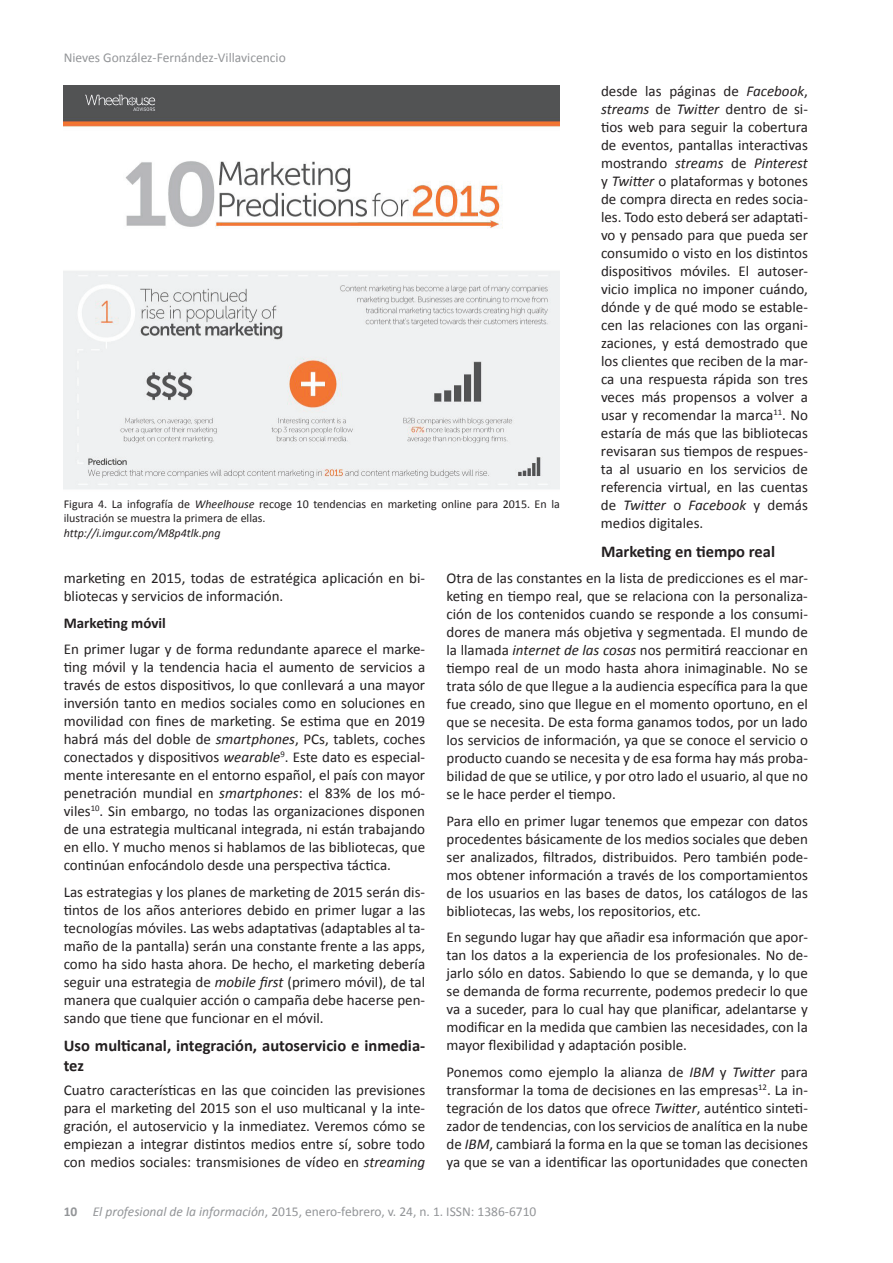
<style>
.page{position:relative;width:893px;height:1263px;background:#fff}
.page>*{position:absolute;margin:0;border:0;box-sizing:border-box;transform-origin:0 0}
.t1{font:700 16.5px/19.8px "Calibri";color:#231f20}
.t2{font:15px/18px "Calibri";color:#231f20;text-align:justify}
.t3{font:700 15px "Calibri";color:#231f20}
.t4{font:13.5px "Calibri";color:#939598}
.t5{font:12px/14.4px "Calibri";color:#231f20}
.t6{font:italic 12px "Calibri";color:#231f20}
.s1{font-style:italic}
.s2{font-weight:700}
</style>
<div class="page">
<img style="left:64px;top:85px;width:495px;height:404px">
<p class="t4" style="left:64px;top:49px;width:223px">Nieves González-Fernández-Villavicencio</p>
<p class="t2" style="left:601px;top:82px;width:208px">desde las páginas de <span class="s1">Facebook</span>, <span class="s1">streams</span> de <span class="s1">Twitter</span> dentro de si&shy;tios web para seguir la cobertura de eventos, pantallas interactivas mostrando <span class="s1">streams</span> de <span class="s1">Pinterest </span>y <span class="s1">Twitter</span> o plataformas y botones de compra directa en redes socia&shy;les. Todo esto deberá ser adaptati&shy;vo y pensado para que pueda ser consumido o visto en los distintos dispositivos móviles. El autoser&shy;vicio implica no imponer cuándo, dónde y de qué modo se estable&shy;cen las relaciones con las organi&shy;zaciones, y está demostrado que los clientes que reciben de la mar&shy;ca una respuesta rápida son tres veces más propensos a volver a usar y recomendar la marca<sup>11</sup>. No estaría de más que las bibliotecas revisaran sus tiempos de respues&shy;ta al usuario en los servicios de referencia virtual, en las cuentas de <span class="s1">Twitter</span> o <span class="s1">Facebook</span> y demás medios digitales.</p>
<p class="t1" style="left:601px;top:541px;width:176px">Marketing en tiempo real</p>
<p class="t2" style="left:446px;top:569px;width:363px">Otra de las constantes en la lista de predicciones es el mar&shy;keting en tiempo real, que se relaciona con la personaliza&shy;ción de los contenidos cuando se responde a los consumi&shy;dores de manera más objetiva y segmentada. El mundo de la llamada <span class="s1">internet de las cosas</span> nos permitirá reaccionar en tiempo real de un modo hasta ahora inimaginable. No se trata sólo de que llegue a la audiencia específica para la que fue creado, sino que llegue en el momento oportuno, en el que se necesita. De esta forma ganamos todos, por un lado los servicios de información, ya que se conoce el servicio o producto cuando se necesita y de esa forma hay más proba&shy;bilidad de que se utilice, y por otro lado el usuario, al que no se le hace perder el tiempo.</p>
<p class="t2" style="left:446px;top:812px;width:363px">Para ello en primer lugar tenemos que empezar con datos procedentes básicamente de los medios sociales que deben ser analizados, filtrados, distribuidos. Pero también pode&shy;mos obtener información a través de los comportamientos de los usuarios en las bases de datos, los catálogos de las bibliotecas, las webs, los repositorios, etc.</p>
<p class="t2" style="left:446px;top:928px;width:363px">En segundo lugar hay que añadir esa información que apor&shy;tan los datos a la experiencia de los profesionales. No de&shy;jarlo sólo en datos. Sabiendo lo que se demanda, y lo que se demanda de forma recurrente, podemos predecir lo que va a suceder, para lo cual hay que planificar, adelantarse y modificar en la medida que cambien las necesidades, con la mayor flexibilidad y adaptación posible.</p>
<p class="t2" style="left:446px;top:1063px;width:363px">Ponemos como ejemplo la alianza de <span class="s1">IBM</span> y <span class="s1">Twitter</span> para transformar la toma de decisiones en las empresas<sup>12</sup>. La in&shy;tegración de los datos que ofrece <span class="s1">Twitter</span>, auténtico sinteti&shy;zador de tendencias, con los servicios de analítica en la nube de <span class="s1">IBM</span>, cambiará la forma en la que se toman las decisiones ya que se van a identificar las oportunidades que conecten</p>
<p class="t5" style="left:64px;top:497px;width:498px">Figura 4. La infografía de <span class="s1">Wheelhouse</span> recoge 10 tendencias en marketing online para 2015. En la ilustración se muestra la primera de ellas.</p>
<p class="t6" style="left:64px;top:525px;width:158px">http://i.imgur.com/M8p4tlk.png</p>
<p class="t2" style="left:64px;top:569px;width:363px">marketing en 2015, todas de estratégica aplicación en bi&shy;bliotecas y servicios de información.</p>
<p class="t3" style="left:64px;top:613px;width:104px">Marketing móvil</p>
<p class="t2" style="left:64px;top:640px;width:363px">En primer lugar y de forma redundante aparece el marke&shy;ting móvil y la tendencia hacia el aumento de servicios a través de estos dispositivos, lo que conllevará a una mayor inversión tanto en medios sociales como en soluciones en movilidad con fines de marketing. Se estima que en 2019 habrá más del doble de <span class="s1">smartphones</span>, PCs, tablets, coches conectados y dispositivos <span class="s1">wearable</span><sup>9</sup>. Este dato es especial&shy;mente interesante en el entorno español, el país con mayor penetración mundial en <span class="s1">smartphones</span>: el 83% de los mó&shy;viles<sup>10</sup>. Sin embargo, no todas las organizaciones disponen de una estrategia multicanal integrada, ni están trabajando en ello. Y mucho menos si hablamos de las bibliotecas, que continúan enfocándolo desde una perspectiva táctica.</p>
<p class="t2" style="left:64px;top:883px;width:363px">Las estrategias y los planes de marketing de 2015 serán dis&shy;tintos de los años anteriores debido en primer lugar a las tecnologías móviles. Las webs adaptativas (adaptables al ta&shy;maño de la pantalla) serán una constante frente a las apps, como ha sido hasta ahora. De hecho, el marketing debería seguir una estrategia de <span class="s1">mobile first</span> (primero móvil), de tal manera que cualquier acción o campaña debe hacerse pen&shy;sando que tiene que funcionar en el móvil.</p>
<p class="t1" style="left:64px;top:1036px;width:363px">Uso multicanal, integración, autoservicio e inmedia&shy;tez</p>
<p class="t2" style="left:64px;top:1081px;width:363px">Cuatro características en las que coinciden las previsiones para el marketing del 2015 son el uso multicanal y la inte&shy;gración, el autoservicio y la inmediatez. Veremos cómo se empiezan a integrar distintos medios entre sí, sobre todo con medios sociales: transmisiones de vídeo en <span class="s1">streaming</span></p>
<p class="t4" style="left:64px;top:1203px;width:474px"><span class="s2">10</span> <span class="s1">El profesional de la información</span>, 2015, enero-febrero, v. 24, n. 1. ISSN: 1386-6710</p>
</div>
